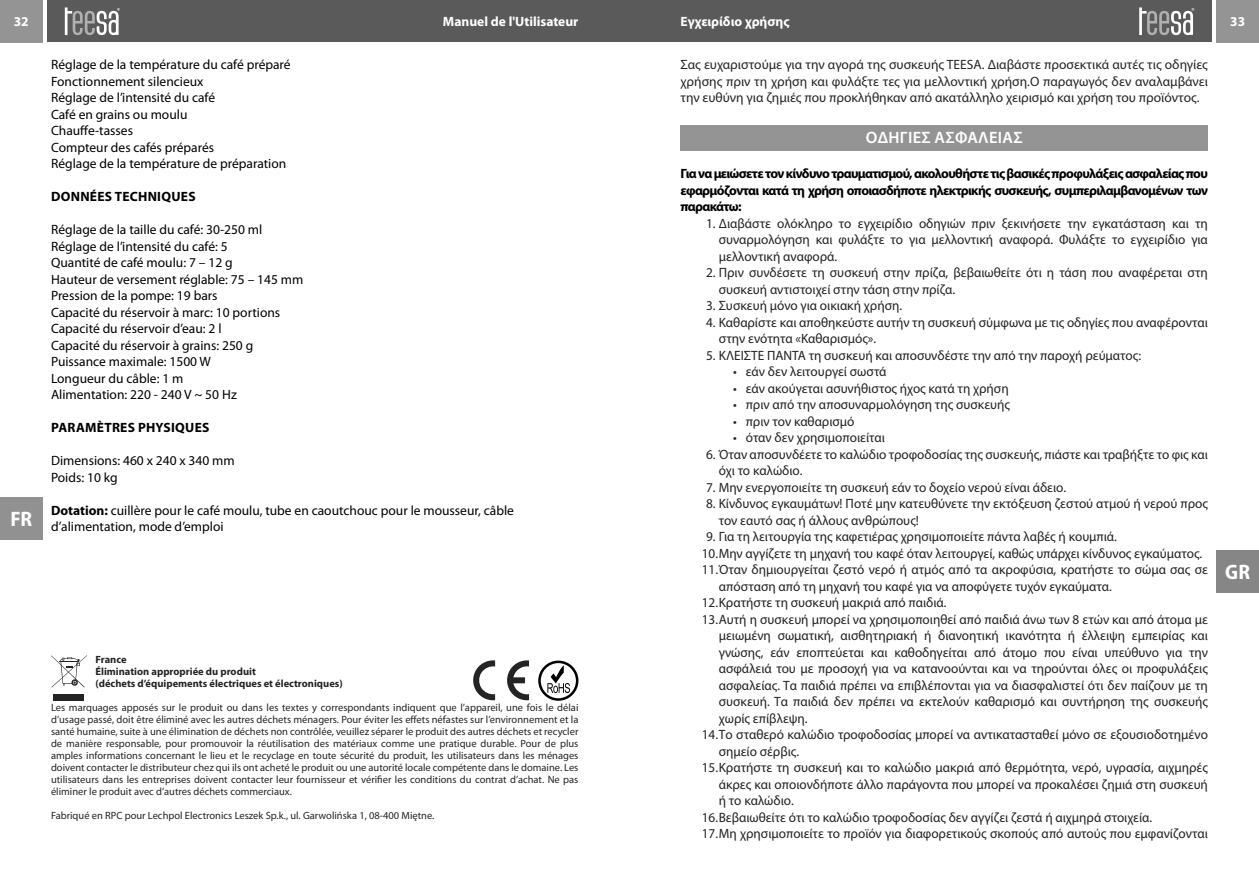
<style>
.page{position:relative;width:1259px;height:893px;background:#fff}
.page>*{position:absolute;margin:0;border:0;box-sizing:border-box;transform-origin:0 0}
.t1{font:700 semi-condensed 21px "Myriad Pro";color:#fff}
.t2{font:600 16.5px "Myriad Pro";letter-spacing:.02em;color:#fff}
.t3{font:13.5px/16.5px "Myriad Pro";color:#222}
.t4{font:13.5px/16.5px "Myriad Pro";color:#000}
.t5{font:13.5px/16.5px "Myriad Pro";color:#242424;text-align:justify}
.t6{font:700 13.5px/16.5px "Myriad Pro";letter-spacing:-.045em;color:#000;text-align:justify}
.t7{font:700 13.5px "Myriad Pro";color:#fff}
.t8{font:700 13.5px "Myriad Pro";letter-spacing:.02em;color:#000}
.t9{font:10.5px/12px "Myriad Pro";color:#242424;text-align:justify}
.t10{font:700 10.5px/12px "Myriad Pro";color:#242424}
.s1{font-weight:700}
</style>
<div class="page">
<svg style="left:473px;top:660px;width:56px;height:41px"></svg>
<div style="left:53px;top:694px;width:31px;height:6px;background:#242424"></div>
<svg style="left:51px;top:655px;width:36px;height:32px"></svg>
<svg style="left:538px;top:661px;width:40px;height:40px"></svg>
<div style="left:680px;top:125px;width:528px;height:25px;background:#949494"></div>
<div style="left:47px;top:0;width:582px;height:42px;background:#5a5a5a"></div>
<div style="left:0;top:0;width:43px;height:43px;background:#949494"></div>
<svg style="left:65px;top:7px;width:55px;height:28px"></svg>
<div style="left:0;top:497px;width:43px;height:43px;background:#919191"></div>
<div style="left:629px;top:0;width:583px;height:42px;background:#5a5a5a"></div>
<div style="left:1216px;top:0;width:43px;height:43px;background:#949494"></div>
<svg style="left:1139px;top:7px;width:55px;height:28px"></svg>
<div style="left:1216px;top:550px;width:43px;height:43px;background:#868686"></div>
<p class="t7" style="left:14px;top:16px;width:16px">32</p>
<p class="t7" style="left:469px;top:16px;width:111px">Εγχειρίδιο χρήσης</p>
<p class="t7" style="left:680px;top:16px;width:111px">Εγχειρίδιο χρήσης</p>
<p class="t7" style="left:1230px;top:16px;width:16px">33</p>
<p class="t7" style="left:443px;top:16px;width:137px">Manuel de l'Utilisateur</p>
<p class="t7" style="left:680px;top:16px;width:137px">Manuel de l'Utilisateur</p>
<h1 class="t1" style="left:10px;top:511px;width:23px">FR</h1>
<p class="t4" style="left:51px;top:57px;width:241px">Réglage de la température du café préparé<br>Fonctionnement silencieux<br>Réglage de l’intensité du café<br>Café en grains ou moulu<br>Chauffe-tasses<br>Compteur des cafés préparés<br>Réglage de la température de préparation</p>
<p class="t8" style="left:51px;top:191px;width:146px">DONNÉES TECHNIQUES</p>
<p class="t4" style="left:51px;top:222px;width:254px">Réglage de la taille du café: 30-250 ml<br>Réglage de l’intensité du café: 5<br>Quantité de café moulu: 7 – 12 g<br>Hauteur de versement réglable: 75 – 145 mm<br>Pression de la pompe: 19 bars<br>Capacité du réservoir à marc: 10 portions<br>Capacité du réservoir d’eau: 2 l<br>Capacité du réservoir à grains: 250 g<br>Puissance maximale: 1500 W<br>Longueur du câble: 1 m<br>Alimentation: 220 - 240 V ~ 50 Hz</p>
<p class="t8" style="left:51px;top:422px;width:160px">PARAMÈTRES PHYSIQUES</p>
<p class="t4" style="left:51px;top:453px;width:185px">Dimensions: 460 x 240 x 340 mm<br>Poids: 10 kg</p>
<p class="t4" style="left:51px;top:503px;width:464px"><span class="s1">Dotation:</span> cuillère pour le café moulu, tube en caoutchouc pour le mousseur, câble d’alimentation, mode d’emploi</p>
<p class="t10" style="left:95px;top:654px;width:249px">France<br>Élimination appropriée du produit<br>(déchets d’équipements électriques et électroniques)</p>
<p class="t9" style="left:51px;top:702px;width:529px">Les marquages apposés sur le produit ou dans les textes y correspondants indiquent que l’appareil, une fois le délai d’usage passé, doit être éliminé avec les autres déchets ménagers. Pour éviter les effets néfastes sur l’environnement et la santé humaine, suite à une élimination de déchets non contrôlée, veuillez séparer le produit des autres déchets et recycler de manière responsable, pour promouvoir la réutilisation des matériaux comme une pratique durable. Pour de plus amples informations concernant le lieu et le recyclage en toute sécurité du produit, les utilisateurs dans les ménages doivent contacter le distributeur chez qui ils ont acheté le produit ou une autorité locale compétente dans le domaine. Les utilisateurs dans les entreprises doivent contacter leur fournisseur et vérifier les conditions du contrat d’achat. Ne pas éliminer le produit avec d’autres déchets commerciaux.</p>
<p class="t9" style="left:51px;top:810px;width:385px">Fabriqué en RPC pour Lechpol Electronics Leszek Sp.k., ul. Garwolińska 1, 08-400 Miętne.</p>
<p class="t5" style="left:680px;top:57px;width:529px">Σας ευχαριστούμε για την αγορά της συσκευής TEESA. Διαβάστε προσεκτικά αυτές τις οδηγίες χρήσης πριν τη χρήση και φυλάξτε τες για μελλοντική χρήση.Ο παραγωγός δεν αναλαμβάνει την ευθύνη για ζημιές που προκλήθηκαν από ακατάλληλο χειρισμό και χρήση του προϊόντος.</p>
<p class="t2" style="left:866px;top:131px;width:158px">ΟΔΗΓΙΕΣ ΑΣΦΑΛΕΙΑΣ</p>
<p class="t6" style="left:680px;top:167px;width:529px">Για να μειώσετε τον κίνδυνο τραυματισμού, ακολουθήστε τις βασικές προφυλάξεις ασφαλείας που εφαρμόζονται κατά τη χρήση οποιασδήποτε ηλεκτρικής συσκευής, συμπεριλαμβανομένων των παρακάτω:</p>
<p class="t3" style="left:719px;top:216px;width:490px;text-align:justify;text-indent:-13px">1. Διαβάστε ολόκληρο το εγχειρίδιο οδηγιών πριν ξεκινήσετε την εγκατάσταση και τη συναρμολόγηση και φυλάξτε το για μελλοντική αναφορά. Φυλάξτε το εγχειρίδιο για μελλοντική αναφορά.</p>
<p class="t3" style="left:719px;top:266px;width:490px;text-indent:-13px">2. Πριν συνδέσετε τη συσκευή στην πρίζα, βεβαιωθείτε ότι η τάση που αναφέρεται στη συσκευή αντιστοιχεί στην τάση στην πρίζα.</p>
<p class="t3" style="left:706px;top:299px;width:198px">3. Συσκευή μόνο για οικιακή χρήση.</p>
<p class="t3" style="left:719px;top:315px;width:490px;text-indent:-13px">4. Καθαρίστε και αποθηκεύστε αυτήν τη συσκευή σύμφωνα με τις οδηγίες που αναφέρονται στην ενότητα «Καθαρισμός».</p>
<p class="t3" style="left:706px;top:348px;width:436px">5. ΚΛΕΙΣΤΕ ΠΑΝΤΑ τη συσκευή και αποσυνδέστε την από την παροχή ρεύματος:</p>
<p class="t3" style="left:733px;top:365px;width:155px">• εάν δεν λειτουργεί σωστά</p>
<p class="t3" style="left:733px;top:381px;width:277px">• εάν ακούγεται ασυνήθιστος ήχος κατά τη χρήση</p>
<p class="t3" style="left:733px;top:398px;width:278px">• πριν από την αποσυναρμολόγηση της συσκευής</p>
<p class="t3" style="left:733px;top:414px;width:123px">• πριν τον καθαρισμό</p>
<p class="t3" style="left:733px;top:431px;width:153px">• όταν δεν χρησιμοποιείται</p>
<p class="t3" style="left:719px;top:447px;width:490px;text-indent:-13px">6. Όταν αποσυνδέετε το καλώδιο τροφοδοσίας της συσκευής, πιάστε και τραβήξτε το φις και όχι το καλώδιο.</p>
<p class="t3" style="left:706px;top:480px;width:362px">7. Μην ενεργοποιείτε τη συσκευή εάν το δοχείο νερού είναι άδειο.</p>
<p class="t3" style="left:719px;top:497px;width:490px;text-indent:-13px">8. Κίνδυνος εγκαυμάτων! Ποτέ μην κατευθύνετε την εκτόξευση ζεστού ατμού ή νερού προς τον εαυτό σας ή άλλους ανθρώπους!</p>
<p class="t3" style="left:706px;top:530px;width:412px">9. Για τη λειτουργία της καφετιέρας χρησιμοποιείτε πάντα λαβές ή κουμπιά.</p>
<p class="t3" style="left:702px;top:546px;width:502px">10. Μην αγγίζετε τη μηχανή του καφέ όταν λειτουργεί, καθώς υπάρχει κίνδυνος εγκαύματος.</p>
<p class="t3" style="left:719px;top:563px;width:490px;text-indent:-17px">11. Όταν δημιουργείται ζεστό νερό ή ατμός από τα ακροφύσια, κρατήστε το σώμα σας σε απόσταση από τη μηχανή του καφέ για να αποφύγετε τυχόν εγκαύματα.</p>
<p class="t3" style="left:702px;top:596px;width:246px">12. Κρατήστε τη συσκευή μακριά από παιδιά.</p>
<p class="t3" style="left:719px;top:612px;width:490px;text-align:justify;text-indent:-17px">13. Αυτή η συσκευή μπορεί να χρησιμοποιηθεί από παιδιά άνω των 8 ετών και από άτομα με μειωμένη σωματική, αισθητηριακή ή διανοητική ικανότητα ή έλλειψη εμπειρίας και γνώσης, εάν εποπτεύεται και καθοδηγείται από άτομο που είναι υπεύθυνο για την ασφάλειά του με προσοχή για να κατανοούνται και να τηρούνται όλες οι προφυλάξεις ασφαλείας. Τα παιδιά πρέπει να επιβλέπονται για να διασφαλιστεί ότι δεν παίζουν με τη συσκευή. Τα παιδιά δεν πρέπει να εκτελούν καθαρισμό και συντήρηση της συσκευής χωρίς επίβλεψη.</p>
<p class="t3" style="left:719px;top:728px;width:490px;text-indent:-17px">14. Το σταθερό καλώδιο τροφοδοσίας μπορεί να αντικατασταθεί μόνο σε εξουσιοδοτημένο σημείο σέρβις.</p>
<p class="t3" style="left:719px;top:761px;width:490px;text-align:justify;text-indent:-17px">15. Κρατήστε τη συσκευή και το καλώδιο μακριά από θερμότητα, νερό, υγρασία, αιχμηρές άκρες και οποιονδήποτε άλλο παράγοντα που μπορεί να προκαλέσει ζημιά στη συσκευή ή το καλώδιο.</p>
<p class="t3" style="left:702px;top:810px;width:452px">16. Βεβαιωθείτε ότι το καλώδιο τροφοδοσίας δεν αγγίζει ζεστά ή αιχμηρά στοιχεία.</p>
<p class="t3" style="left:702px;top:827px;width:507px">17. Μη χρησιμοποιείτε το προϊόν για διαφορετικούς σκοπούς από αυτούς που εμφανίζονται</p>
<h1 class="t1" style="left:1225px;top:563px;width:26px">GR</h1>
</div>
